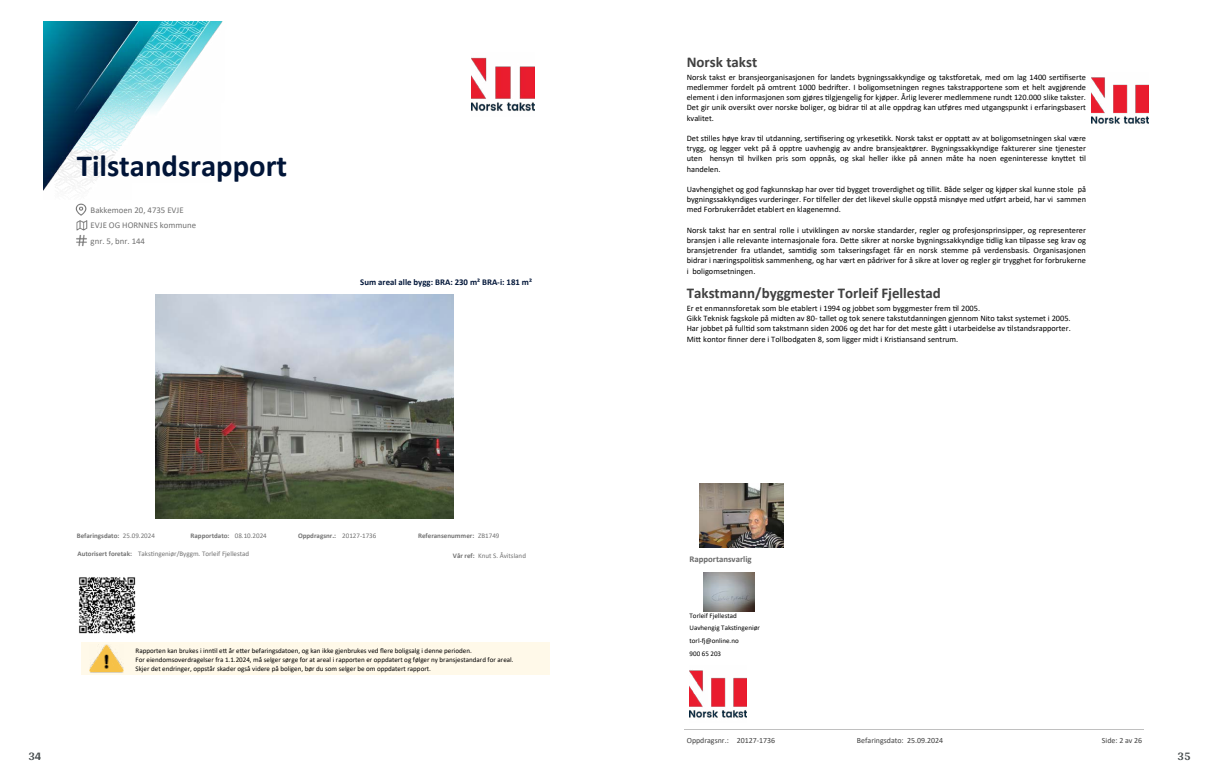
<style>
.page{position:relative;width:1219px;height:782px;background:#fff}
.page>*{position:absolute;margin:0;border:0;box-sizing:border-box;transform-origin:0 0}
.t1{font:700 30.7px "Calibri";color:#011538}
.t2{font:700 14.9px "Calibri";color:#404040}
.t3{font:700 12px "Arya";color:#414749}
.t4{font:8.8px "Calibri";color:#727272}
.t5{font:700 8.8px "Calibri";color:#011538}
.t6{font:700 8.8px "Calibri";color:#696969}
.t7{font:8.3px/10.2px "Calibri";color:#000;text-align:justify}
.t8{font:7.9px "Calibri";color:#404040}
.t9{font:7px/8.6px "Calibri";color:#000}
.t10{font:700 7px "Calibri";color:#727272}
.t11{font:7px "Calibri";color:#727272}
.s1{font-weight:400}
.s2{font-weight:700}
</style>
<div class="page">
<img style="left:43px;top:21px;width:180px;height:170px">
<svg style="left:75px;top:203px;width:13px;height:43px"></svg>
<img style="left:471px;top:57px;width:64px;height:54px">
<img style="left:79px;top:577px;width:57px;height:57px">
<img style="left:155px;top:294px;width:299px;height:224px">
<div style="left:81px;top:641px;width:469px;height:33px;background:#fff9e9"></div>
<img style="left:90px;top:644px;width:34px;height:29px">
<img style="left:1091px;top:77px;width:57px;height:47px">
<img style="left:699px;top:484px;width:84px;height:63px">
<img style="left:704px;top:572px;width:50px;height:39px">
<img style="left:690px;top:670px;width:56px;height:48px">
<hr style="left:684px;top:728px;width:460px;height:1px;background:#c0c0c0">
<h1 class="t1" style="left:77px;top:144px;width:212px">Tilstandsrapport</h1>
<p class="t4" style="left:91px;top:203px;width:95px">Bakkemoen 20, 4735 EVJE</p>
<p class="t4" style="left:91px;top:234px;width:56px">gnr. 5, bnr. 144</p>
<p class="t4" style="left:91px;top:219px;width:107px">EVJE OG HORNNES kommune</p>
<p class="t5" style="left:360px;top:276px;width:173px">Sum areal alle bygg: BRA: 230 m² BRA-i: 181 m²</p>
<h3 class="t3" style="left:28px;top:749px;width:15px">34</h3>
<p class="t10" style="left:77px;top:530px;width:80px">Befaringsdato: <span class="s1">25.09.2024</span></p>
<p class="t10" style="left:191px;top:530px;width:78px">Rapportdato: <span class="s1">08.10.2024</span></p>
<p class="t10" style="left:298px;top:530px;width:80px">Oppdragsnr.: <span class="s1">20127-1736</span></p>
<p class="t11" style="left:78px;top:549px;width:173px"><span class="s2">Autorisert foretak:</span> Taks琀椀ngeniør/Byggm. Torleif Fjellestad</p>
<p class="t10" style="left:418px;top:530px;width:83px">Referansenummer: <span class="s1">ZB1749</span></p>
<p class="t11" style="left:453px;top:550px;width:75px"><span class="s2">Vår ref:</span> Knut S. Åvitsland</p>
<p class="t9" style="left:136px;top:646px;width:379px">Rapporten kan brukes i inn琀椀l e琀琀 år e琀琀er befaringsdatoen, og kan ikke gjenbrukes ved 昀氀ere boligsalg i denne perioden.<br>For eiendomsoverdragelser fra 1.1.2024, må selger sørge for at areal i rapporten er oppdatert og følger ny bransjestandard for areal.<br>Skjer det endringer, oppstår skader også videre på boligen, bør du som selger be om oppdatert rapport.</p>
<h2 class="t2" style="left:687px;top:52px;width:72px">Norsk takst</h2>
<p class="t7" style="left:687px;top:72px;width:401px">Norsk takst er bransjeorganisasjonen for landets bygningssakkyndige og taks琀昀oretak, med om lag 1400 ser琀椀昀椀serte medlemmer fordelt på omtrent 1000 bedri昀琀er. I boligomsetningen regnes takstrapportene som et helt avgjørende element i den informasjonen som gjøres 琀椀lgjengelig for kjøper. Årlig leverer medlemmene rundt 120.000 slike takster.<br>Det gir unik oversikt over norske boliger, og bidrar 琀椀l at alle oppdrag kan u琀昀øres med utgangspunkt i erfaringsbasert kvalitet.</p>
<p class="t7" style="left:687px;top:133px;width:401px">Det s琀椀lles høye krav 琀椀l utdanning, ser琀椀昀椀sering og yrkese琀椀kk. Norsk takst er oppta琀琀 av at boligomsetningen skal være trygg, og legger vekt på å opptre uavhengig av andre bransjeaktører. Bygningssakkyndige fakturerer sine tjenester uten hensyn 琀椀l hvilken pris som oppnås, og skal heller ikke på annen måte ha noen egeninteresse kny琀琀et 琀椀l handelen.</p>
<p class="t7" style="left:687px;top:184px;width:401px">Uavhengighet og god fagkunnskap har over 琀椀d bygget troverdighet og 琀椀llit. Både selger og kjøper skal kunne stole på bygningssakkyndiges vurderinger. For 琀椀lfeller der det likevel skulle oppstå misnøye med u琀昀ørt arbeid, har vi sammen med Forbrukerrådet etablert en klagenemnd.</p>
<p class="t7" style="left:687px;top:224px;width:401px">Norsk takst har en sentral rolle i utviklingen av norske standarder, regler og profesjonsprinsipper, og representerer bransjen i alle relevante internasjonale fora. De琀琀e sikrer at norske bygningssakkyndige 琀椀dlig kan 琀椀lpasse seg krav og bransjetrender fra utlandet, sam琀椀dig som takseringsfaget får en norsk stemme på verdensbasis. Organisasjonen bidrar i næringspoli琀椀sk sammenheng, og har vært en pådriver for å sikre at lover og regler gir trygghet for forbrukerne i boligomsetningen.</p>
<h2 class="t2" style="left:687px;top:283px;width:256px">Takstmann/byggmester Torleif Fjellestad</h2>
<p class="t7" style="left:687px;top:303px;width:385px;text-align:left">Er et enmannsforetak som ble etablert i 1994 og jobbet som byggmester frem 琀椀l 2005.<br>Gikk Teknisk fagskole på midten av 80- tallet og tok senere takstutdanningen gjennom Nito takst systemet i 2005.<br>Har jobbet på full琀椀d som takstmann siden 2006 og det har for det meste gå琀琀 i utarbeidelse av 琀椀lstandsrapporter.<br>Mi琀琀 kontor 昀椀nner dere i Tollbodgaten 8, som ligger midt i Kris琀椀ansand sentrum.</p>
<p class="t6" style="left:690px;top:553px;width:64px">Rapportansvarlig</p>
<p class="t9" style="left:690px;top:610px;width:49px">Torleif Fjellestad</p>
<p class="t9" style="left:690px;top:621px;width:72px;line-height:12.6px">Uavhengig Taks琀椀ngeniør torl-昀樀@online.no</p>
<p class="t9" style="left:690px;top:648px;width:33px">900 65 203</p>
<p class="t8" style="left:687px;top:735px;width:90px">Oppdragsnr.: 20127-1736</p>
<p class="t8" style="left:857px;top:735px;width:88px">Befaringsdato: 25.09.2024</p>
<p class="t8" style="left:1102px;top:735px;width:42px">Side: 2 av 26</p>
<h3 class="t3" style="left:1177px;top:749px;width:15px">35</h3>
</div>
